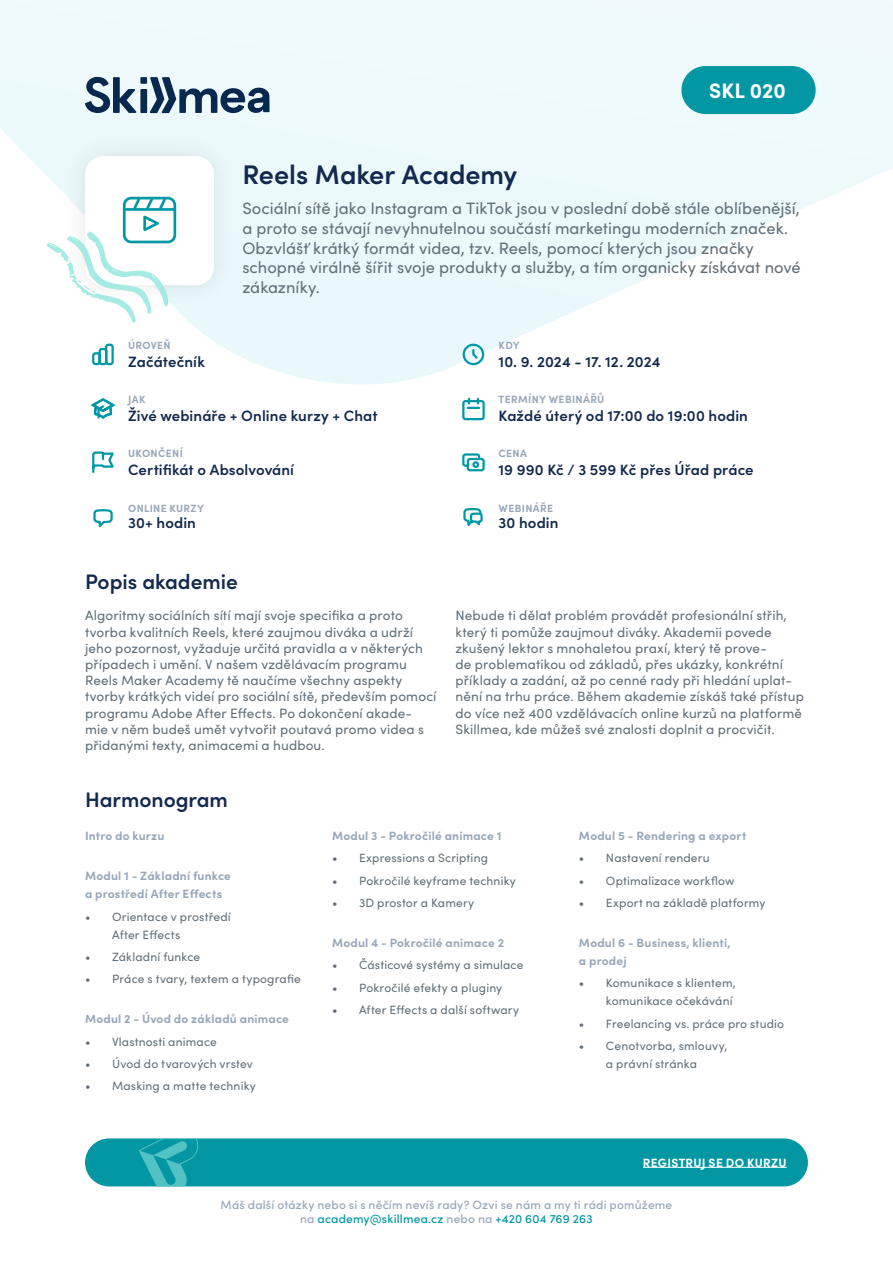
<style>
.page{position:relative;width:893px;height:1263px;background:#fff}
.page>*{position:absolute;margin:0;border:0;box-sizing:border-box;transform-origin:0 0}
.t1{font:600 27px "Sofia Pro";color:#13294d}
.t2{font:600 21px "Sofia Pro";color:#13294d}
.t3{font:700 21px "Sofia Pro";color:#fff}
.t4{font:16.5px/19.8px "Sofia Pro";color:#626e78}
.t5{font:600 15px "Sofia Pro";letter-spacing:.005em;color:#13294d}
.t6{font:13.5px/16.2px "Sofia Pro";letter-spacing:.01em;color:#626e78}
.t7{font:12px/18px "Sofia Pro";letter-spacing:.015em;color:#626e78}
.t8{font:700 12px/18px "Sofia Pro";letter-spacing:.015em;color:#98a7b9}
.t9{font:500 12px/14.4px "Sofia Pro";letter-spacing:.015em;color:#98a7b9;text-align:center}
.t10{font:700 12px "Sofia Pro";letter-spacing:.025em;color:#fff}
.t11{font:700 10.5px "Sofia Pro";letter-spacing:.03em;color:#98a7b9}
.s1{color:#0497a2}
</style>
<div class="page">
<svg style="left:0;top:0;width:893px;height:385px"></svg>
<svg style="left:85px;top:77px;width:185px;height:36px;background:#869bad"></svg>
<div style="left:85px;top:1138px;width:723px;height:48px;background:#0297a3;border-radius:24px"></div>
<svg style="left:139px;top:1138px;width:61px;height:48px"></svg>
<div style="left:61px;top:132px;width:177px;height:177px;background:#e9f7f9"></div>
<div style="left:85px;top:156px;width:129px;height:129px;background:#fff;border-radius:18px"></div>
<hr style="left:124px;top:208px;width:51px;height:3px;background:#0098a5">
<div style="left:123px;top:197px;width:53px;height:46px;border:3px solid #0098a5;border-radius:7px"></div>
<svg style="left:47px;top:195px;width:121px;height:128px"></svg>
<hr style="left:643px;top:1167px;width:144px;height:1px;background:#fff">
<svg style="left:91px;top:342px;width:24px;height:24px"></svg>
<svg style="left:461px;top:342px;width:24px;height:24px"></svg>
<svg style="left:90px;top:398px;width:26px;height:21px"></svg>
<svg style="left:462px;top:397px;width:23px;height:24px"></svg>
<svg style="left:92px;top:451px;width:22px;height:22px"></svg>
<svg style="left:462px;top:453px;width:23px;height:19px"></svg>
<svg style="left:93px;top:509px;width:20px;height:18px"></svg>
<svg style="left:463px;top:508px;width:20px;height:18px"></svg>
<div style="left:681px;top:66px;width:135px;height:48px;background:#0297a3;border-radius:24px"></div>
<h1 class="t1" style="left:242px;top:154px;width:276px">Reels Maker Academy</h1>
<h2 class="t3" style="left:709px;top:74px;width:78px">SKL 020</h2>
<p class="t11" style="left:128px;top:337px;width:44px">ÚROVEŇ</p>
<p class="t5" style="left:128px;top:350px;width:79px">Začátečník</p>
<p class="t4" style="left:242px;top:197px;width:560px">Sociální sítě jako Instagram a TikTok jsou v poslední době stále oblíbenější, a proto se stávají nevyhnutelnou součástí marketingu moderních značek.<br>Obzvlášť krátký formát videa, tzv. Reels, pomocí kterých jsou značky schopné virálně šířit svoje produkty a služby, a tím organicky získávat nové zákazníky.</p>
<p class="t11" style="left:499px;top:337px;width:23px">KDY</p>
<p class="t5" style="left:499px;top:350px;width:164px">10. 9. 2024 - 17. 12. 2024</p>
<p class="t11" style="left:128px;top:391px;width:19px">JAK</p>
<p class="t5" style="left:128px;top:404px;width:251px">Živé webináře + Online kurzy + Chat</p>
<p class="t11" style="left:499px;top:391px;width:107px">TERMÍNY WEBINÁŘŮ</p>
<p class="t5" style="left:499px;top:404px;width:251px">Každé úterý od 17:00 do 19:00 hodin</p>
<p class="t11" style="left:128px;top:445px;width:56px">UKONČENÍ</p>
<p class="t5" style="left:128px;top:458px;width:167px">Certifikát o Absolvování</p>
<p class="t11" style="left:499px;top:445px;width:30px">CENA</p>
<p class="t5" style="left:499px;top:458px;width:257px">19 990 Kč / 3 599 Kč přes Úřad práce</p>
<p class="t11" style="left:128px;top:500px;width:78px">ONLINE KURZY</p>
<p class="t5" style="left:128px;top:512px;width:69px">30+ hodin</p>
<p class="t11" style="left:499px;top:500px;width:56px">WEBINÁŘE</p>
<p class="t5" style="left:499px;top:512px;width:61px">30 hodin</p>
<h2 class="t2" style="left:85px;top:565px;width:154px">Popis akademie</h2>
<p class="t6" style="left:85px;top:607px;width:353px">Algoritmy sociálních sítí mají svoje specifika a proto tvorba kvalitních Reels, které zaujmou diváka a udrží jeho pozornost, vyžaduje určitá pravidla a v některých případech i umění. V našem vzdělávacím programu Reels Maker Academy tě naučíme všechny aspekty tvorby krátkých videí pro sociální sítě, především pomocí programu Adobe After Effects. Po dokončení akade&shy;mie v něm budeš umět vytvořit poutavá promo videa s přidanými texty, animacemi a hudbou.</p>
<p class="t6" style="left:455px;top:607px;width:350px">Nebude ti dělat problém provádět profesionální střih, který ti pomůže zaujmout diváky. Akademii povede zkušený lektor s mnohaletou praxí, který tě prove-<br>de problematikou od základů, přes ukázky, konkrétní příklady a zadání, až po cenné rady při hledání uplat&shy;nění na trhu práce. Během akademie získáš také přístup do více než 400 vzdělávacích online kurzů na platformě Skillmea, kde můžeš své znalosti doplnit a procvičit.</p>
<h2 class="t2" style="left:85px;top:783px;width:144px">Harmonogram</h2>
<p class="t8" style="left:85px;top:826px;width:81px">Intro do kurzu</p>
<p class="t8" style="left:85px;top:866px;width:147px">Modul 1 - Základní funkce a prostředí After Effects</p>
<p class="t7" style="left:112px;top:907px;width:120px;text-indent:-27px">• Orientace v prostředí<br>After Effects</p>
<p class="t7" style="left:85px;top:947px;width:117px">• Základní funkce</p>
<p class="t7" style="left:85px;top:969px;width:217px">• Práce s tvary, textem a typografie</p>
<p class="t8" style="left:85px;top:1009px;width:206px">Modul 2 - Úvod do základů animace</p>
<p class="t7" style="left:85px;top:1032px;width:133px">• Vlastnosti animace</p>
<p class="t7" style="left:85px;top:1054px;width:169px">• Úvod do tvarových vrstev</p>
<p class="t7" style="left:85px;top:1076px;width:172px">• Masking a matte techniky</p>
<p class="t8" style="left:332px;top:826px;width:171px">Modul 3 - Pokročilé animace 1</p>
<p class="t7" style="left:332px;top:848px;width:157px">• Expressions a Scripting</p>
<p class="t7" style="left:332px;top:871px;width:185px">• Pokročilé keyframe techniky</p>
<p class="t7" style="left:332px;top:893px;width:144px">• 3D prostor a Kamery</p>
<p class="t8" style="left:332px;top:933px;width:174px">Modul 4 - Pokročilé animace 2</p>
<p class="t7" style="left:332px;top:955px;width:193px">• Částicové systémy a simulace</p>
<p class="t7" style="left:332px;top:978px;width:172px">• Pokročilé efekty a pluginy</p>
<p class="t7" style="left:332px;top:1000px;width:189px">• After Effects a další softwary</p>
<p class="t8" style="left:579px;top:826px;width:169px">Modul 5 - Rendering a export</p>
<p class="t7" style="left:579px;top:848px;width:132px">• Nastavení renderu</p>
<p class="t7" style="left:579px;top:871px;width:157px">• Optimalizace workflow</p>
<p class="t7" style="left:579px;top:893px;width:188px">• Export na základě platformy</p>
<p class="t8" style="left:579px;top:933px;width:153px">Modul 6 - Business, klienti, a prodej</p>
<p class="t7" style="left:579px;top:973px;width:158px;text-align:right">• Komunikace s klientem, komunikace očekávání</p>
<p class="t7" style="left:579px;top:1014px;width:207px">• Freelancing vs. práce pro studio</p>
<p class="t7" style="left:579px;top:1036px;width:150px;text-align:center">• Cenotvorba, smlouvy, a právní stránka</p>
<p class="t10" style="left:643px;top:1153px;width:145px">REGISTRUJ SE DO KURZU</p>
<p class="t9" style="left:221px;top:1197px;width:453px">Máš další otázky nebo si s něčím nevíš rady? Ozvi se nám a my ti rádi pomůžeme na <span class="s1">academy@skillmea.cz</span> nebo na <span class="s1">+420 604 769 263</span></p>
</div>
